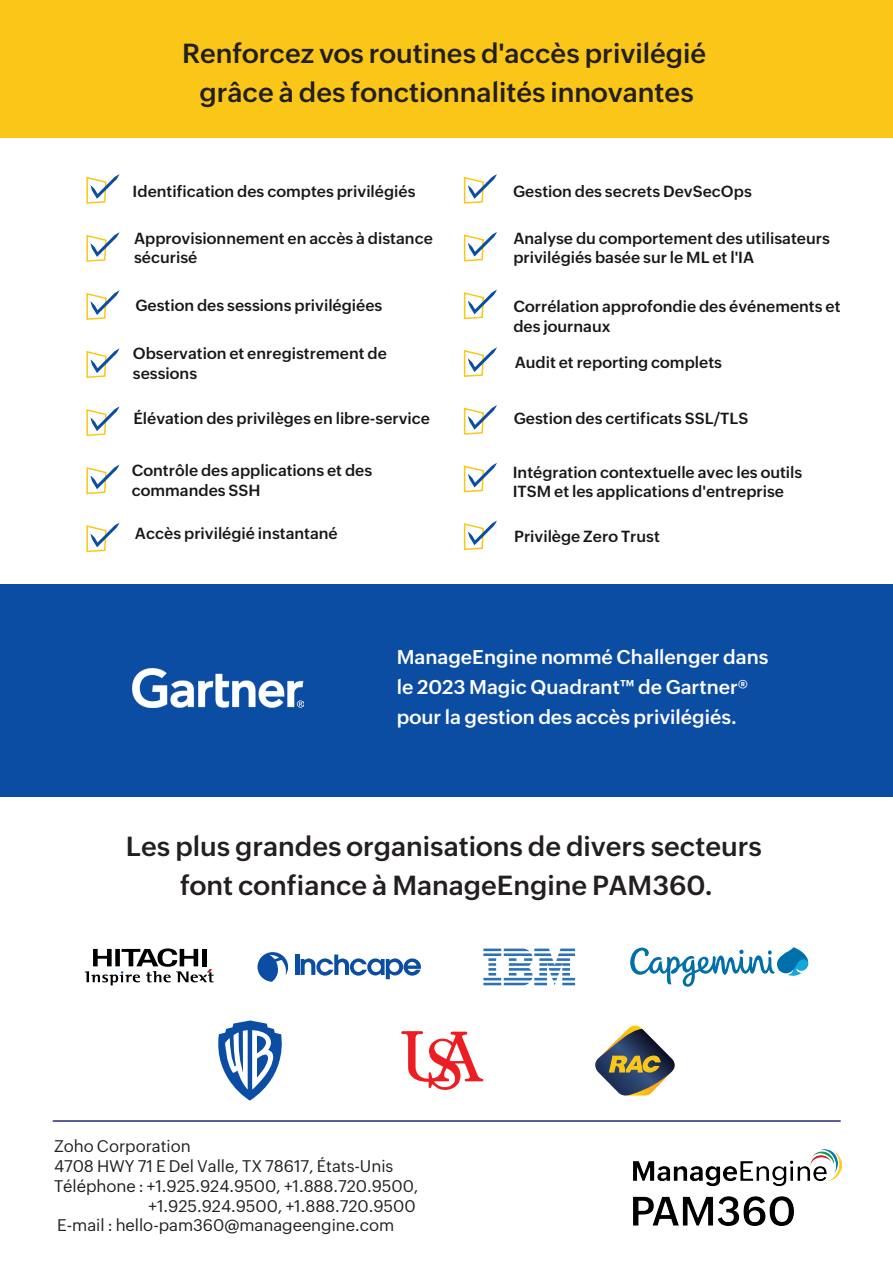
<style>
.page{position:relative;width:893px;height:1263px;background:#fff}
.page>*{position:absolute;margin:0;border:0;box-sizing:border-box;transform-origin:0 0}
.t1{font:600 27px/39px "Zoho Puvi";color:#231f20;text-align:center}
.t2{font:600 19.5px/30px "Zoho Puvi";color:#fff}
.t3{font:16.5px "Zoho Puvi";color:#231f20}
.t4{font:600 15.75px/19.5px "Zoho Puvi";color:#191718}
</style>
<div class="page">
<svg style="left:218px;top:1020px;width:64px;height:81px"></svg>
<svg style="left:401px;top:1031px;width:82px;height:59px"></svg>
<svg style="left:595px;top:1025px;width:80px;height:71px"></svg>
<div style="left:0;top:0;width:893px;height:137px;background:#fac719"></div>
<hr style="left:53px;top:1120px;width:787px;height:2px;background:#2d2f77">
<div style="left:0;top:584px;width:893px;height:213px;background:#0b4da2"></div>
<img style="left:132px;top:668px;width:171px;height:39px">
<svg style="left:463px;top:405px;width:34px;height:30px"></svg>
<svg style="left:463px;top:463px;width:34px;height:30px"></svg>
<svg style="left:463px;top:290px;width:34px;height:30px"></svg>
<svg style="left:463px;top:347px;width:34px;height:30px"></svg>
<svg style="left:463px;top:174px;width:34px;height:30px"></svg>
<svg style="left:463px;top:232px;width:34px;height:30px"></svg>
<svg style="left:463px;top:521px;width:34px;height:30px"></svg>
<svg style="left:86px;top:406px;width:34px;height:30px"></svg>
<svg style="left:86px;top:465px;width:34px;height:30px"></svg>
<svg style="left:86px;top:290px;width:34px;height:30px"></svg>
<svg style="left:86px;top:348px;width:34px;height:30px"></svg>
<svg style="left:86px;top:174px;width:34px;height:30px"></svg>
<svg style="left:86px;top:232px;width:34px;height:30px"></svg>
<svg style="left:86px;top:523px;width:34px;height:30px"></svg>
<img style="left:634px;top:1149px;width:207px;height:76px">
<svg style="left:257px;top:952px;width:31px;height:30px"></svg>
<hr style="left:295px;top:954px;width:4px;height:21px;background:#0b4da2">
<svg style="left:301px;top:954px;width:120px;height:25px"></svg>
<svg style="left:85px;top:948px;width:129px;height:37px"></svg>
<svg style="left:630px;top:947px;width:179px;height:40px"></svg>
<svg style="left:483px;top:948px;width:92px;height:37px"></svg>
<p class="t1" style="left:182px;top:31px;width:526px">Renforcez vos routines d'accès privilégié grâce à des fonctionnalités innovantes</p>
<p class="t4" style="left:133px;top:180px;width:284px">Identification des comptes privilégiés</p>
<p class="t4" style="left:134px;top:227px;width:300px">Approvisionnement en accès à distance sécurisé</p>
<p class="t4" style="left:135px;top:294px;width:248px">Gestion des sessions privilégiées</p>
<p class="t4" style="left:133px;top:342px;width:256px">Observation et enregistrement de sessions</p>
<p class="t4" style="left:133px;top:407px;width:298px">Élévation des privilèges en libre-service</p>
<p class="t4" style="left:132px;top:459px;width:242px">Contrôle des applications et des commandes SSH</p>
<p class="t4" style="left:135px;top:523px;width:204px">Accès privilégié instantané</p>
<p class="t4" style="left:513px;top:181px;width:240px">Gestion des secrets DevSecOps</p>
<p class="t4" style="left:513px;top:227px;width:318px">Analyse du comportement des utilisateurs privilégiés basée sur le ML et l'IA</p>
<p class="t4" style="left:513px;top:296px;width:329px">Corrélation approfondie des événements et des journaux</p>
<p class="t4" style="left:515px;top:351px;width:209px">Audit et reporting complets</p>
<p class="t4" style="left:514px;top:407px;width:236px">Gestion des certificats SSL/TLS</p>
<p class="t4" style="left:513px;top:461px;width:291px">Intégration contextuelle avec les outils<br>ITSM et les applications d'entreprise</p>
<p class="t4" style="left:514px;top:525px;width:147px">Privilège Zero Trust</p>
<p class="t2" style="left:397px;top:640px;width:373px">ManageEngine nommé Challenger dans le 2023 Magic Quadrant™ de Gartner® pour la gestion des accès privilégiés.</p>
<p class="t1" style="left:126px;top:824px;width:637px">Les plus grandes organisations de divers secteurs font confiance à ManageEngine PAM360.</p>
<p class="t3" style="left:54px;top:1134px;width:138px">Zoho Corporation</p>
<p class="t3" style="left:54px;top:1153px;width:341px">4708 HWY 71 E Del Valle, TX 78617, États-Unis</p>
<p class="t3" style="left:54px;top:1173px;width:366px">Téléphone : +1.925.924.9500, +1.888.720.9500,</p>
<p class="t3" style="left:149px;top:1193px;width:268px">+1.925.924.9500, +1.888.720.9500</p>
<p class="t3" style="left:57px;top:1213px;width:339px">E-mail : hello-pam360@manageengine.com</p>
</div>
